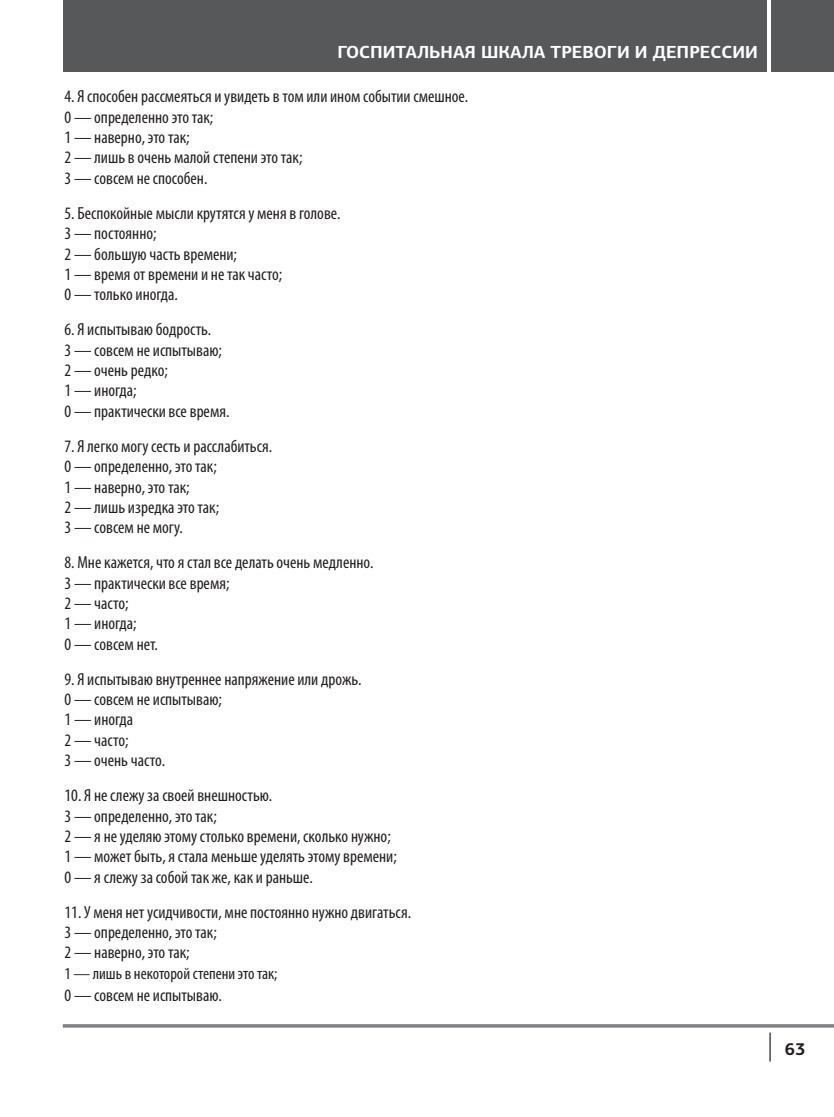
<style>
.page{position:relative;width:834px;height:1117px;background:#fff}
.page>*{position:absolute;margin:0;border:0;box-sizing:border-box;transform-origin:0 0}
.Main_text{font:condensed 17.5px "Myriad Pro";color:#231f20}
.t1{font:700 17.5px "PF Centro Sans Pro";color:#fff}
.t2{font:700 17.5px "PF Centro Sans Pro";color:#231f20}
.t3{font:condensed 16.62px "Myriad Pro";color:#231f20}
</style>
<div class="page">
<div style="left:63px;top:0;width:770px;height:72px;background:#57585a"></div>
<svg style="left:63px;top:1024px;width:770px;height:3px;background:#86888a"></svg>
<hr style="left:767px;top:0;width:3px;height:137px;background:#fff">
<svg style="left:769px;top:1032px;width:1px;height:29px"></svg>
<p class="t1" style="left:337px;top:41px;width:421px">ГОСПИТАЛЬНАЯ ШКАЛА ТРЕВОГИ И ДЕПРЕССИИ</p>
<p class="Main_text" style="left:64px;top:86px;width:405px">4. Я способен рассмеяться и увидеть в том или ином событии смешное.</p>
<p class="Main_text" style="left:64px;top:106px;width:150px">0 — определенно это так;</p>
<p class="Main_text" style="left:64px;top:127px;width:126px">1 — наверно, это так;</p>
<p class="Main_text" style="left:64px;top:147px;width:239px">2 — лишь в очень малой степени это так;</p>
<p class="Main_text" style="left:64px;top:167px;width:144px">3 — совсем не способен.</p>
<p class="Main_text" style="left:64px;top:202px;width:277px">5. Беспокойные мысли крутятся у меня в голове.</p>
<p class="Main_text" style="left:64px;top:223px;width:93px">3 — постоянно;</p>
<p class="Main_text" style="left:64px;top:243px;width:174px">2 — большую часть времени;</p>
<p class="Main_text" style="left:64px;top:263px;width:219px">1 — время от времени и не так часто;</p>
<p class="Main_text" style="left:64px;top:284px;width:115px">0 — только иногда.</p>
<p class="Main_text" style="left:64px;top:319px;width:148px">6. Я испытываю бодрость.</p>
<p class="Main_text" style="left:64px;top:339px;width:159px">3 — совсем не испытываю;</p>
<p class="Main_text" style="left:64px;top:359px;width:105px">2 — очень редко;</p>
<p class="Main_text" style="left:64px;top:380px;width:74px">1 — иногда;</p>
<p class="Main_text" style="left:64px;top:400px;width:166px">0 — практически все время.</p>
<p class="Main_text" style="left:64px;top:435px;width:209px">7. Я легко могу сесть и расслабиться.</p>
<p class="Main_text" style="left:64px;top:455px;width:154px">0 — определенно, это так;</p>
<p class="Main_text" style="left:64px;top:476px;width:126px">1 — наверно, это так;</p>
<p class="Main_text" style="left:64px;top:496px;width:156px">2 — лишь изредка это так;</p>
<p class="Main_text" style="left:64px;top:516px;width:120px">3 — совсем не могу.</p>
<p class="Main_text" style="left:64px;top:552px;width:310px">8. Мне кажется, что я стал все делать очень медленно.</p>
<p class="Main_text" style="left:64px;top:572px;width:166px">3 — практически все время;</p>
<p class="Main_text" style="left:64px;top:592px;width:66px">2 — часто;</p>
<p class="Main_text" style="left:64px;top:612px;width:74px">1 — иногда;</p>
<p class="Main_text" style="left:64px;top:633px;width:95px">0 — совсем нет.</p>
<p class="Main_text" style="left:64px;top:668px;width:298px">9. Я испытываю внутреннее напряжение или дрожь.</p>
<p class="Main_text" style="left:64px;top:688px;width:159px">0 — совсем не испытываю;</p>
<p class="Main_text" style="left:64px;top:709px;width:70px">1 — иногда</p>
<p class="Main_text" style="left:64px;top:729px;width:66px">2 — часто;</p>
<p class="Main_text" style="left:64px;top:749px;width:102px">3 — очень часто.</p>
<p class="Main_text" style="left:64px;top:784px;width:209px">10. Я не слежу за своей внешностью.</p>
<p class="Main_text" style="left:64px;top:805px;width:154px">3 — определенно, это так;</p>
<p class="Main_text" style="left:64px;top:825px;width:327px">2 — я не уделяю этому столько времени, сколько нужно;</p>
<p class="Main_text" style="left:64px;top:845px;width:333px">1 — может быть, я стала меньше уделять этому времени;</p>
<p class="Main_text" style="left:64px;top:866px;width:250px">0 — я слежу за собой так же, как и раньше.</p>
<p class="Main_text" style="left:64px;top:901px;width:348px">11. У меня нет усидчивости, мне постоянно нужно двигаться.</p>
<p class="Main_text" style="left:64px;top:921px;width:154px">3 — определенно, это так;</p>
<p class="Main_text" style="left:64px;top:941px;width:126px">2 — наверно, это так;</p>
<p class="t3" style="left:64px;top:962px;width:214px">1 — лишь в некоторой степени это так;</p>
<p class="Main_text" style="left:64px;top:984px;width:159px">0 — совсем не испытываю.</p>
<p class="t2" style="left:784px;top:1037px;width:22px">63</p>
</div>
